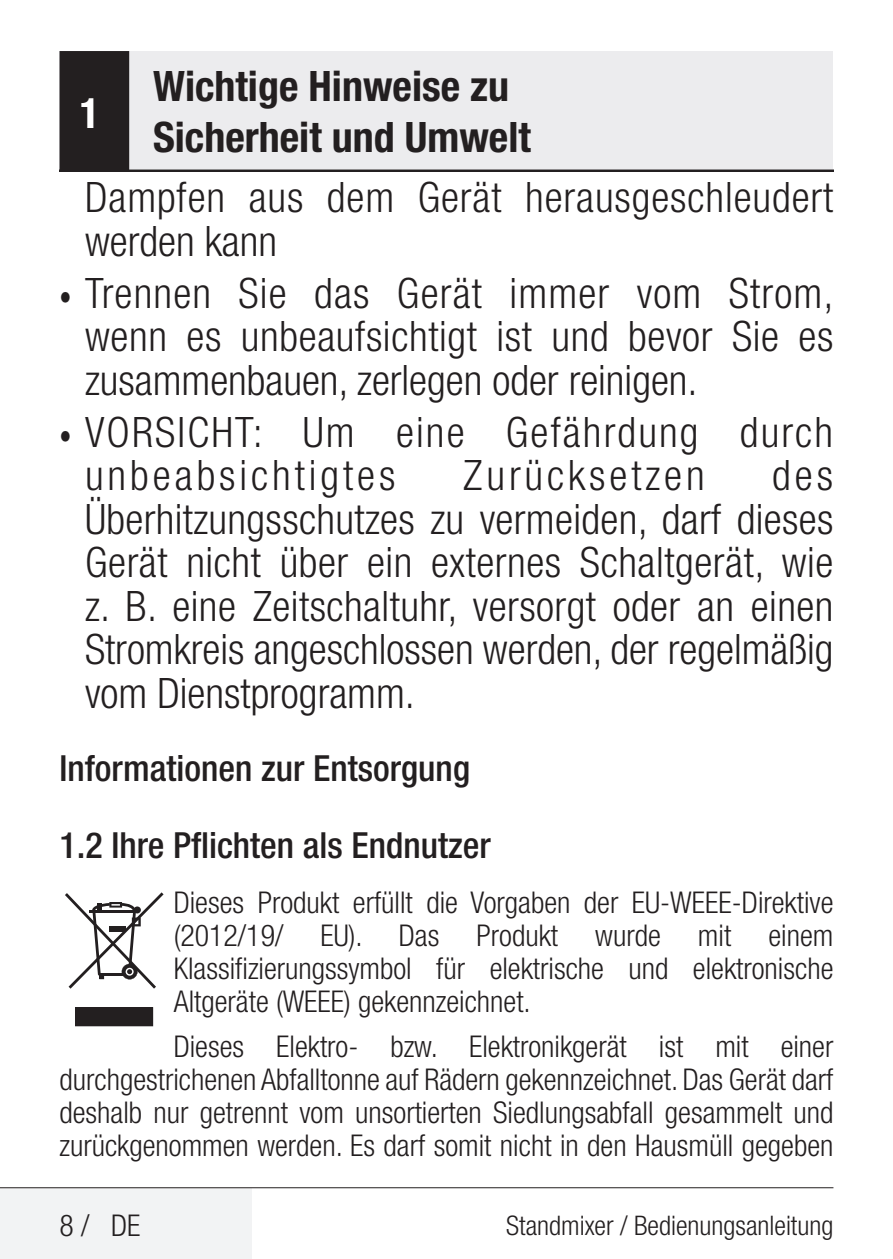
<style>
.page{position:relative;width:893px;height:1259px;background:#fff}
.page>*{position:absolute;margin:0;border:0;box-sizing:border-box;transform-origin:0 0}
.t1{font:300 condensed 42px/43.5px "Helvetica Neue LT Pro";letter-spacing:.015em;color:#231f20;text-align:justify}
.t2{font:300 condensed 42px/43.5px "Helvetica Neue LT Pro";letter-spacing:.05em;color:#231f20}
.t3{font:700 condensed 42px/51px "Helvetica Neue LT Pro";color:#231f20}
.t4{font:300 condensed 42px "Helvetica Neue LT Pro";letter-spacing:.095em;color:#231f20}
.t5{font:700 condensed 42px "Helvetica Neue LT Pro";color:#fff}
.Alt_Baslik_Icerik{font:500 condensed 36px "Helvetica Neue LT Pro";color:#231f20}
.Duz_Metin{font:300 condensed 30px/33px "Helvetica Neue LT Pro";color:#231f20;text-align:justify}
.t6{font:300 condensed 27px "Helvetica Neue LT Pro";color:#231f20}
.s1{font-weight:700;font-size:30px}
</style>
<div class="page">
<div style="left:0;top:1187px;width:252px;height:72px;background:#f2f3f4"></div>
<hr style="left:0;top:1187px;width:833px;height:1px;background:#231f20">
<div style="left:60px;top:51px;width:773px;height:121px;background:#ececee"></div>
<hr style="left:60px;top:170px;width:773px;height:2px;background:#231f20">
<div style="left:61px;top:53px;width:67px;height:117px;background:#231f20"></div>
<div style="left:60px;top:51px;width:69px;height:121px;border:3px solid #231f20"></div>
<svg style="left:75px;top:1007px;width:78px;height:19px"></svg>
<svg style="left:65px;top:892px;width:99px;height:96px"></svg>
<h1 class="t3" style="left:153px;top:60px;width:379px">Wichtige Hinweise zu<br>Sicherheit und Umwelt</h1>
<p class="t1" style="left:85px;top:175px;width:750px">Dampfen aus dem Gerät herausgeschleudert werden kann</p>
<p class="t1" style="left:85px;top:271px;width:750px;text-indent:-26px"><span class="s1">•</span> Trennen Sie das Gerät immer vom Strom, wenn es unbeaufsichtigt ist und bevor Sie es zusammenbauen, zerlegen oder reinigen.</p>
<p class="t2" style="left:85px;top:410px;width:750px;text-indent:-26px"><span class="s1">•</span> VORSICHT: Um eine Gefährdung durch unbeabsichtigtes</p>
<h1 class="t5" style="left:80px;top:88px;width:22px">1</h1>
<p class="t4" style="left:463px;top:451px;width:243px">Zurücksetzen</p>
<p class="t1" style="left:85px;top:453px;width:750px;text-indent:687px">des Überhitzungsschutzes zu vermeiden, darf dieses Gerät nicht über ein externes Schaltgerät, wie z. B. eine Zeitschaltuhr, versorgt oder an einen Stromkreis angeschlossen werden, der regelmäßig vom Dienstprogramm.</p>
<p class="Alt_Baslik_Icerik" style="left:60px;top:746px;width:412px">Informationen zur Entsorgung</p>
<p class="Alt_Baslik_Icerik" style="left:60px;top:824px;width:433px">1.2 Ihre Pflichten als Endnutzer</p>
<p class="Duz_Metin" style="left:174px;top:885px;width:661px">Dieses Produkt erfüllt die Vorgaben der EU-WEEE-Direktive (2012/19/ EU). Das Produkt wurde mit einem Klassifizierungssymbol für elektrische und elektronische Altgeräte (WEEE) gekennzeichnet.</p>
<p class="Duz_Metin" style="left:60px;top:1030px;width:775px;text-indent:114px">Dieses Elektro- bzw. Elektronikgerät ist mit einer durchgestrichenen Abfalltonne auf Rädern gekennzeichnet. Das Gerät darf deshalb nur getrennt vom unsortierten Siedlungsabfall gesammelt und zurückgenommen werden. Es darf somit nicht in den Hausmüll gegeben</p>
<p class="Duz_Metin" style="left:60px;top:1209px;width:82px">8 / DE</p>
<p class="t6" style="left:506px;top:1209px;width:329px">Standmixer / Bedienungsanleitung</p>
</div>
